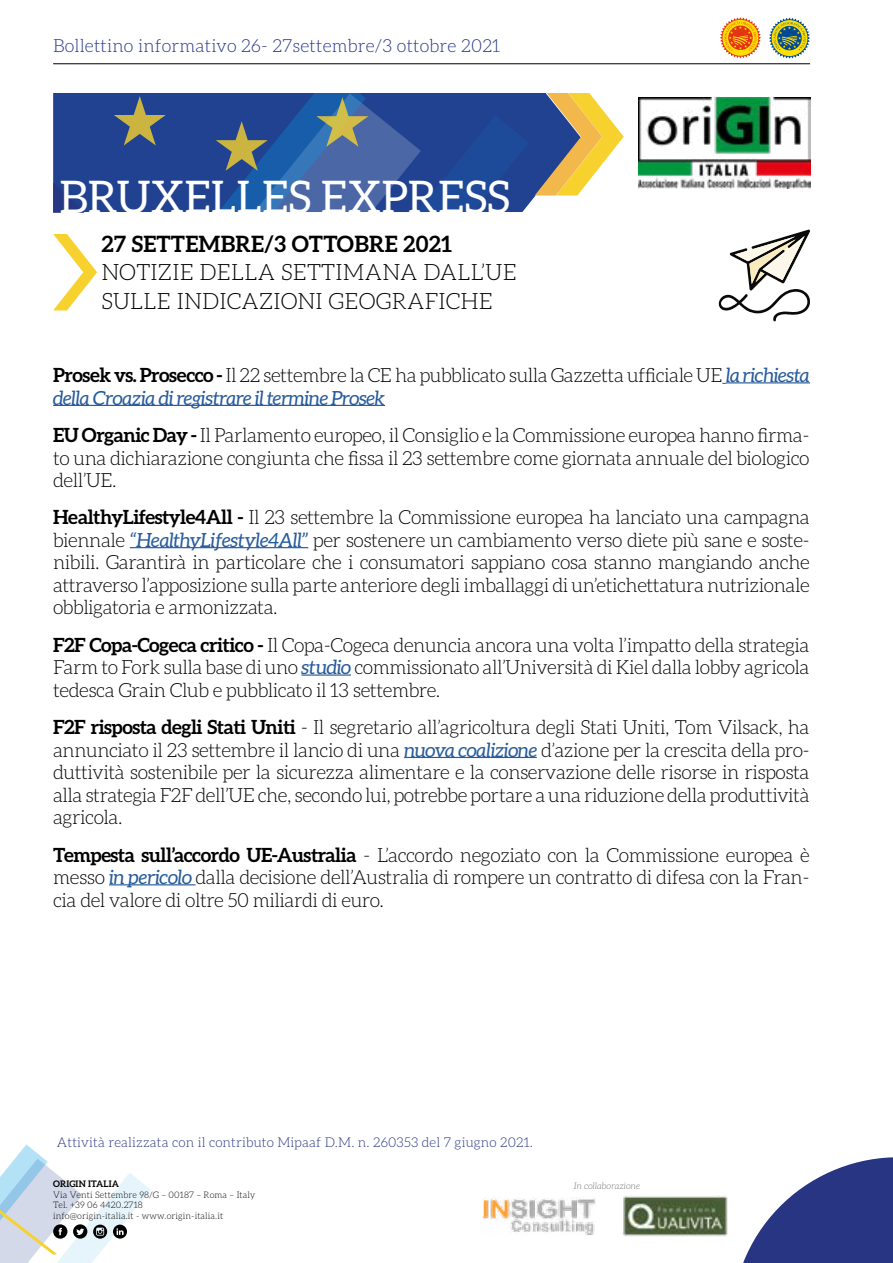
<style>
.page{position:relative;width:893px;height:1263px;background:#fff}
.page>*{position:absolute;margin:0;border:0;box-sizing:border-box;transform-origin:0 0}
.t1{font:45px "Aleo";color:#fff}
.t2{font:300 22.5px/28.5px "Aleo";letter-spacing:.01em;color:#000}
.t3{font:700 22.5px "Aleo";letter-spacing:.01em;color:#000}
.t4{font:300 19.5px/22.5px "Aleo";letter-spacing:-.025em;color:#000;text-align:justify}
.t5{font:300 18px "Aleo";letter-spacing:.01em;color:#283583}
.t6{font:300 13.5px "Aleo";letter-spacing:.01em;color:#283583}
.t7{font:300 9px/10.5px "Aleo";letter-spacing:.01em;color:#000}
.t8{font:italic 300 9px "Aleo";letter-spacing:.01em;color:#706f6f}
.t9{font:700 9px "Aleo";letter-spacing:.01em;color:#000}
.s1{font-weight:700}
.s2{font-weight:400;font-style:italic;color:#275b9b}
</style>
<div class="page">
<hr style="left:726px;top:382px;width:84px;height:1px;background:#275b9b">
<hr style="left:53px;top:405px;width:332px;height:1px;background:#275b9b">
<hr style="left:130px;top:547px;width:178px;height:1px;background:#275b9b">
<hr style="left:301px;top:674px;width:50px;height:2px;background:#275b9b">
<hr style="left:404px;top:757px;width:133px;height:1px;background:#275b9b">
<hr style="left:109px;top:884px;width:87px;height:1px;background:#275b9b">
<svg style="left:53px;top:234px;width:44px;height:76px"></svg>
<svg style="left:743px;top:1157px;width:150px;height:106px"></svg>
<svg style="left:0;top:1144px;width:151px;height:119px"></svg>
<img style="left:639px;top:97px;width:171px;height:92px">
<svg style="left:720px;top:17px;width:41px;height:41px"></svg>
<svg style="left:769px;top:18px;width:41px;height:41px"></svg>
<hr style="left:53px;top:63px;width:757px;height:1px;background:#000">
<img style="left:622px;top:1196px;width:106px;height:41px">
<img style="left:483px;top:1199px;width:113px;height:37px">
<svg style="left:529px;top:93px;width:6px;height:111px"></svg>
<svg style="left:535px;top:93px;width:89px;height:103px"></svg>
<svg style="left:53px;top:93px;width:476px;height:119px;background:#2e5194"></svg>
<svg style="left:718px;top:230px;width:92px;height:91px"></svg>
<p class="t5" style="left:53px;top:35px;width:449px">Bollettino informativo 26- 27settembre/3 ottobre 2021</p>
<h1 class="t1" style="left:60px;top:172px;width:452px">BRUXELLES EXPRESS</h1>
<p class="t3" style="left:102px;top:231px;width:352px">27 SETTEMBRE/3 OTTOBRE 2021</p>
<p class="t2" style="left:101px;top:258px;width:417px">NOTIZIE DELLA SETTIMANA DALL’UE<br>SULLE INDICAZIONI GEOGRAFICHE</p>
<p class="t4" style="left:53px;top:364px;width:758px"><span class="s1">Prosek vs. Prosecco -</span> Il 22 settembre la CE ha pubblicato sulla Gazzetta ufficiale UE <span class="s2">la richiesta della Croazia di registrare il termine Prosek</span></p>
<p class="t4" style="left:53px;top:424px;width:758px"><span class="s1">EU Organic Day -</span> Il Parlamento europeo, il Consiglio e la Commissione europea hanno firma&shy;to una dichiarazione congiunta che fissa il 23 settembre come giornata annuale del biologico dell’UE.</p>
<p class="t4" style="left:53px;top:506px;width:758px"><span class="s1">HealthyLifestyle4All -</span> Il 23 settembre la Commissione europea ha lanciato una campagna biennale <span class="s2">“HealthyLifestyle4All”</span> per sostenere un cambiamento verso diete più sane e soste&shy;nibili. Garantirà in particolare che i consumatori sappiano cosa stanno mangiando anche attraverso l’apposizione sulla parte anteriore degli imballaggi di un’etichettatura nutrizionale obbligatoria e armonizzata.</p>
<p class="t4" style="left:53px;top:634px;width:758px"><span class="s1">F2F Copa-Cogeca critico -</span> Il Copa-Cogeca denuncia ancora una volta l’impatto della strategia Farm to Fork sulla base di uno <span class="s2">studio</span> commissionato all’Università di Kiel dalla lobby agricola tedesca Grain Club e pubblicato il 13 settembre.</p>
<p class="t4" style="left:53px;top:716px;width:758px"><span class="s1">F2F risposta degli Stati Uniti</span> - Il segretario all’agricoltura degli Stati Uniti, Tom Vilsack, ha annunciato il 23 settembre il lancio di una <span class="s2">nuova coalizione</span> d’azione per la crescita della pro&shy;duttività sostenibile per la sicurezza alimentare e la conservazione delle risorse in risposta alla strategia F2F dell’UE che, secondo lui, potrebbe portare a una riduzione della produttività agricola.</p>
<p class="t4" style="left:53px;top:843px;width:758px"><span class="s1">Tempesta sull’accordo UE-Australia</span> - L’accordo negoziato con la Commissione europea è messo <span class="s2">in pericolo</span> dalla decisione dell’Australia di rompere un contratto di difesa con la Fran&shy;cia del valore di oltre 50 miliardi di euro.</p>
<p class="t6" style="left:57px;top:1134px;width:478px">Attività realizzata con il contributo Mipaaf D.M. n. 260353 del 7 giugno 2021.</p>
<p class="t9" style="left:53px;top:1178px;width:67px">ORIGIN ITALIA</p>
<p class="t7" style="left:53px;top:1189px;width:204px">Via Venti Settembre 98/G – 00187 – Roma – Italy<br>Tel. +39 06 4420.2718<br>info@origin-italia.it - www.origin-italia.it</p>
<p class="t8" style="left:574px;top:1180px;width:68px">In collaborazione</p>
</div>
